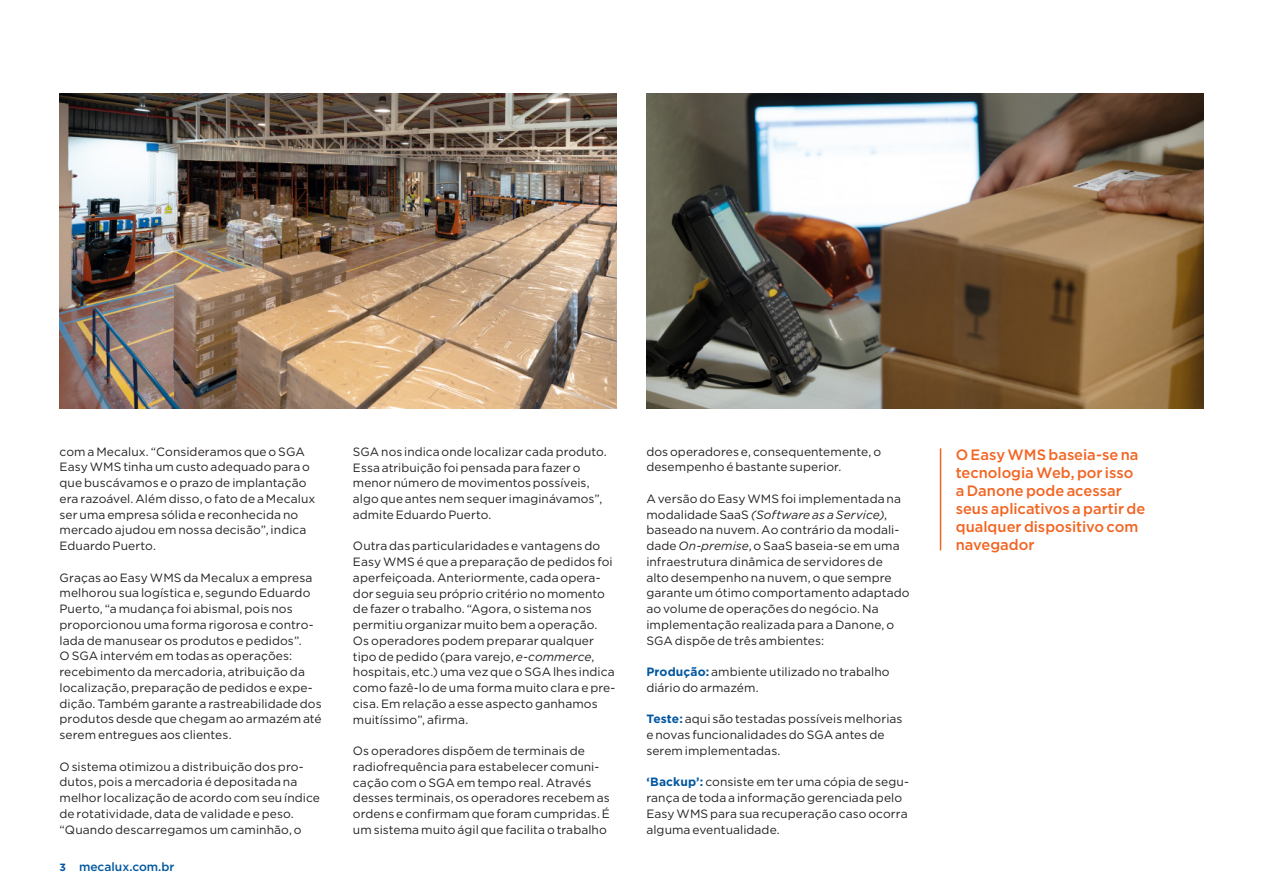
<style>
.page{position:relative;width:1263px;height:893px;background:#fff}
.page>*{position:absolute;margin:0;border:0;box-sizing:border-box;transform-origin:0 0}
.t1{font:500 15px/18px "Gotham";color:#f36421}
.t2{font:12px/15.8px "Gotham";letter-spacing:.005em;color:#231f20}
.t3{font:500 12px "Gotham";color:#01579f}
.s1{font-weight:700;font-size:10.5px}
.s2{font-style:italic}
.s3{font-weight:700;color:#01579f}
</style>
<div class="page">
<hr style="left:940px;top:448px;width:1px;height:102px;background:#f36421">
<img style="left:60px;top:94px;width:557px;height:315px">
<img style="left:646px;top:94px;width:557px;height:315px">
<p class="t2" style="left:60px;top:443px;width:257px">com a Mecalux. “Consideramos que o SGA Easy WMS tinha um custo adequado para o que buscávamos e o prazo de implantação era razoável. Além disso, o fato de a Mecalux ser uma empresa sólida e reconhecida no mercado ajudou em nossa decisão”, indica Eduardo Puerto.</p>
<p class="t2" style="left:60px;top:569px;width:264px">Graças ao Easy WMS da Mecalux a empresa melhorou sua logística e, segundo Eduardo Puerto, “a mudança foi abismal, pois nos proporcionou uma forma rigorosa e contro&shy;lada de manusear os produtos e pedidos”.<br>O SGA intervém em todas as operações: recebimento da mercadoria, atribuição da localização, preparação de pedidos e expe&shy;dição. Também garante a rastreabilidade dos produtos desde que chegam ao armazém até serem entregues aos clientes.</p>
<p class="t2" style="left:60px;top:758px;width:262px">O sistema otimizou a distribuição dos pro&shy;dutos, pois a mercadoria é depositada na melhor localização de acordo com seu índice de rotatividade, data de validade e peso. “Quando descarregamos um caminhão, o</p>
<p class="t3" style="left:60px;top:859px;width:117px"><span class="s1">3</span> mecalux.com.br</p>
<p class="t2" style="left:353px;top:443px;width:255px">SGA nos indica onde localizar cada produto.<br>Essa atribuição foi pensada para fazer o menor número de movimentos possíveis, algo que antes nem sequer imaginávamos”, admite Eduardo Puerto.</p>
<p class="t2" style="left:353px;top:538px;width:264px">Outra das particularidades e vantagens do Easy WMS é que a preparação de pedidos foi aperfeiçoada. Anteriormente, cada opera&shy;dor seguia seu próprio critério no momento de fazer o trabalho. “Agora, o sistema nos permitiu organizar muito bem a operação.<br>Os operadores podem preparar qualquer tipo de pedido (para varejo, <span class="s2">e-commerce</span>, hospitais, etc.) uma vez que o SGA lhes indica como fazê-lo de uma forma muito clara e pre&shy;cisa. Em relação a esse aspecto ganhamos muitíssimo”, afirma.</p>
<p class="t2" style="left:353px;top:743px;width:259px">Os operadores dispõem de terminais de radiofrequência para estabelecer comuni&shy;cação com o SGA em tempo real. Através desses terminais, os operadores recebem as ordens e confirmam que foram cumpridas. É um sistema muito ágil que facilita o trabalho</p>
<p class="t2" style="left:646px;top:443px;width:236px">dos operadores e, consequentemente, o desempenho é bastante superior.</p>
<p class="t2" style="left:646px;top:491px;width:265px">A versão do Easy WMS foi implementada na modalidade SaaS <span class="s2">(Software as a Service)</span>, baseado na nuvem. Ao contrário da modali&shy;dade <span class="s2">On-premise</span>, o SaaS baseia-se em uma infraestrutura dinâmica de servidores de<br>alto desempenho na nuvem, o que sempre garante um ótimo comportamento adaptado ao volume de operações do negócio. Na implementação realizada para a Danone, o SGA dispõe de três ambientes:</p>
<p class="t2" style="left:646px;top:664px;width:245px"><span class="s3">Produção:</span> ambiente utilizado no trabalho diário do armazém.</p>
<p class="t2" style="left:646px;top:711px;width:258px"><span class="s3">Teste:</span> aqui são testadas possíveis melhorias e novas funcionalidades do SGA antes de serem implementadas.</p>
<p class="t2" style="left:646px;top:774px;width:264px"><span class="s3">‘Backup’:</span> consiste em ter uma cópia de segu&shy;rança de toda a informação gerenciada pelo Easy WMS para sua recuperação caso ocorra alguma eventualidade.</p>
<p class="t1" style="left:956px;top:446px;width:191px">O Easy WMS baseia-se na tecnologia Web, por isso a Danone pode acessar seus aplicativos a partir de qualquer dispositivo com navegador</p>
</div>
